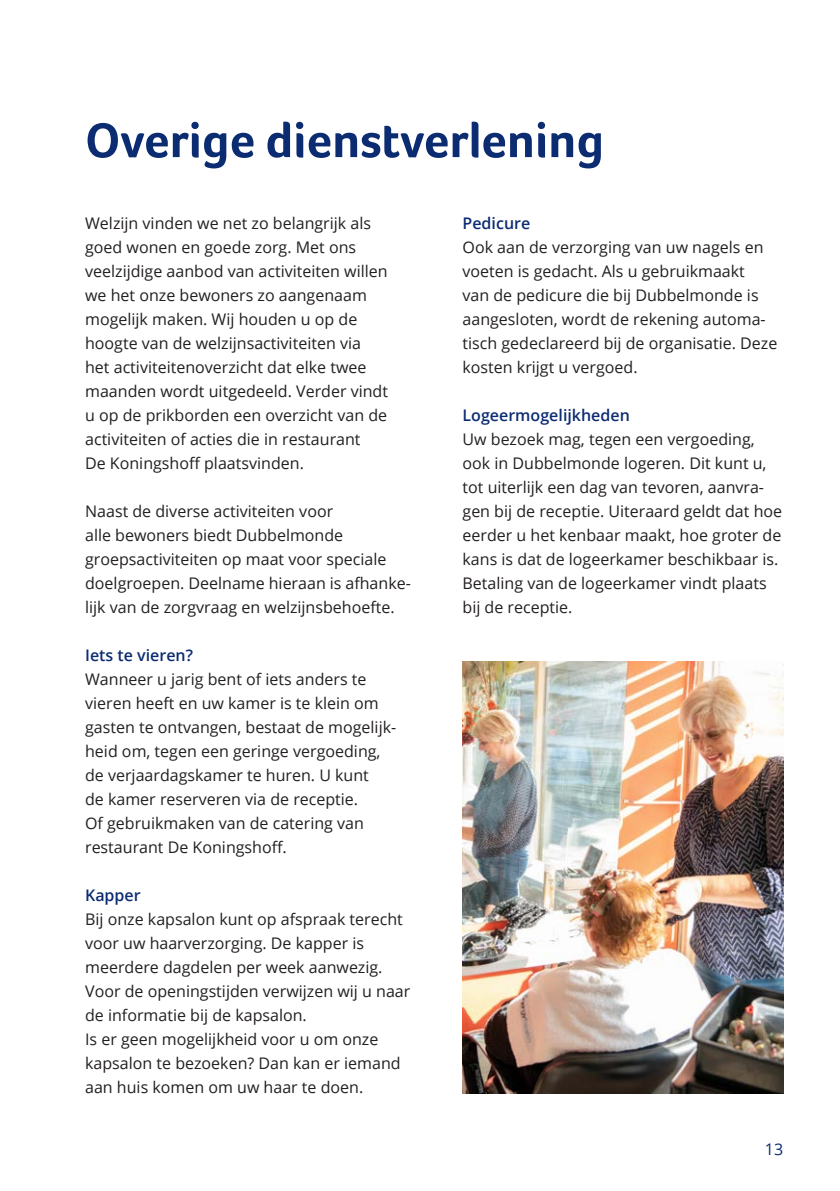
<style>
.page{position:relative;width:840px;height:1191px;background:#fff}
.page>*{position:absolute;margin:0;border:0;box-sizing:border-box;transform-origin:0 0}
.t1{font:700 50px "Foco";color:#0c2c72}
.t2{font:16px/24px "Open Sans";color:#231f20}
.t3{font:600 16px "Open Sans";color:#0c2c72}
.t4{font:16px "Open Sans";color:#0c2c72}
</style>
<div class="page">
<img style="left:462px;top:661px;width:320px;height:432px">
<h1 class="t1" style="left:85px;top:107px;width:520px">Overige dienstverlening</h1>
<p class="t2" style="left:85px;top:211px;width:304px">Welzijn vinden we net zo belangrijk als goed wonen en goede zorg. Met ons veelzijdige aanbod van activiteiten willen we het onze bewoners zo aangenaam mogelijk maken. Wij houden u op de hoogte van de welzijnsactiviteiten via het activiteitenoverzicht dat elke twee maanden wordt uitgedeeld. Verder vindt u op de prikborden een overzicht van de activiteiten of acties die in restaurant<br>De Koningshoff plaatsvinden.</p>
<p class="t2" style="left:85px;top:499px;width:327px">Naast de diverse activiteiten voor<br>alle bewoners biedt Dubbelmonde groepsactiviteiten op maat voor speciale doelgroepen. Deelname hieraan is afhanke&shy;lijk van de zorgvraag en welzijnsbehoefte.</p>
<p class="t3" style="left:85px;top:644px;width:109px">Iets te vieren?</p>
<p class="t2" style="left:85px;top:667px;width:312px">Wanneer u jarig bent of iets anders te vieren heeft en uw kamer is te klein om gasten te ontvangen, bestaat de mogelijk&shy;heid om, tegen een geringe vergoeding, de verjaardagskamer te huren. U kunt<br>de kamer reserveren via de receptie.<br>Of gebruikmaken van de catering van restaurant De Koningshoff.</p>
<p class="t3" style="left:85px;top:884px;width:57px">Kapper</p>
<p class="t2" style="left:85px;top:907px;width:326px">Bij onze kapsalon kunt op afspraak terecht voor uw haarverzorging. De kapper is meerdere dagdelen per week aanwezig.<br>Voor de openingstijden verwijzen wij u naar de informatie bij de kapsalon.<br>Is er geen mogelijkheid voor u om onze kapsalon te bezoeken? Dan kan er iemand aan huis komen om uw haar te doen.</p>
<p class="t3" style="left:462px;top:212px;width:69px">Pedicure</p>
<p class="t2" style="left:462px;top:235px;width:316px">Ook aan de verzorging van uw nagels en voeten is gedacht. Als u gebruikmaakt<br>van de pedicure die bij Dubbelmonde is aangesloten, wordt de rekening automa&shy;tisch gedeclareerd bij de organisatie. Deze kosten krijgt u vergoed.</p>
<p class="t3" style="left:462px;top:404px;width:169px">Logeermogelijkheden</p>
<p class="t2" style="left:462px;top:427px;width:321px">Uw bezoek mag, tegen een vergoeding, ook in Dubbelmonde logeren. Dit kunt u, tot uiterlijk een dag van tevoren, aanvra&shy;gen bij de receptie. Uiteraard geldt dat hoe eerder u het kenbaar maakt, hoe groter de kans is dat de logeerkamer beschikbaar is.<br>Betaling van de logeerkamer vindt plaats bij de receptie.</p>
<p class="t4" style="left:764px;top:1137px;width:20px">13</p>
</div>
